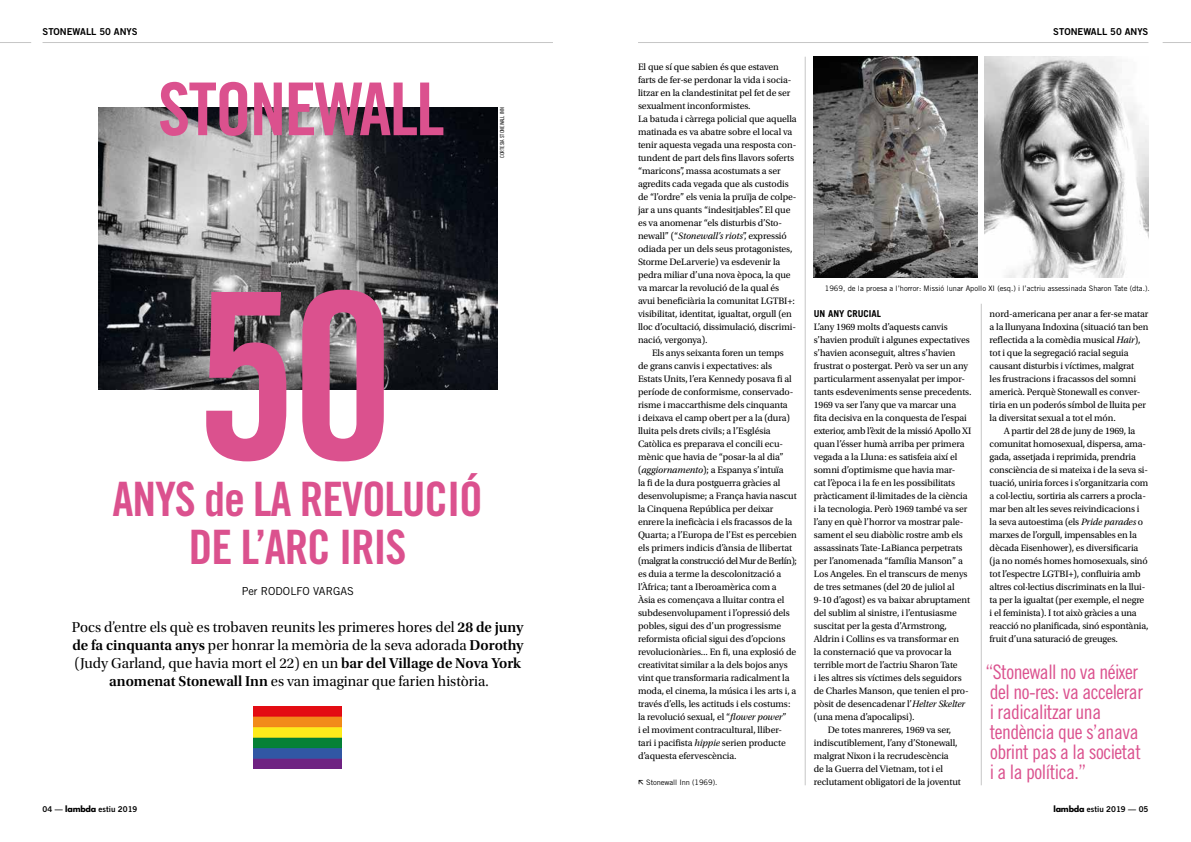
<style>
.page{position:relative;width:1191px;height:842px;background:#fff}
.page>*{position:absolute;margin:0;border:0;box-sizing:border-box;transform-origin:0 0}
.t1{font:231.4px "Trade Gothic LT Std Bd Cn 20";color:#db518e}
.t2{font:72.9px "Trade Gothic LT Std Bd Cn 20";letter-spacing:-.025em;color:#db518e}
.t3{font:47.4px/47.4px "Trade Gothic LT Std Bd Cn 20";letter-spacing:-.025em;color:#db518e;text-align:center}
.t4{font:20px/20px "Trade Gothic LT Std Cn 18";letter-spacing:-.025em;color:#db518e}
.t5{font:15px/18px "Utopia Std Subh";color:#000;text-align:center}
.t6{font:11px "Trade Gothic LT Std";color:#000}
.t7{font:9.8px/13px "Utopia Std";letter-spacing:-.01em;color:#000}
.t8{font:9.5px "Trade Gothic LT Std Bd 2";color:#000}
.t9{font:700 9.5px "Trade Gothic LT Std";color:#000}
.t10{font:8px "Trade Gothic LT Std Bd 2";color:#000}
.t11{font:7.5px "Trade Gothic LT Std";color:#000}
.t12{font:5.5px "Trade Gothic LT Std Cn 18";color:#000}
.s1{font-family:"Utopia Std Semibold Subh"}
.s2{font-style:italic}
.s3{font-family:"Futura Std";font-weight:700}
</style>
<div class="page">
<img style="left:98px;top:108px;width:399px;height:282px">
<img style="left:254px;top:707px;width:87px;height:62px">
<hr style="left:638px;top:42px;width:510px;height:1px;background:#c6c6c6">
<svg style="left:1162px;top:42px;width:29px;height:1px"></svg>
<hr style="left:43px;top:42px;width:510px;height:1px;background:#c6c6c6">
<hr style="left:0;top:42px;width:31px;height:1px;background:#c6c6c6">
<hr style="left:981px;top:304px;width:1px;height:481px;background:#c6c6c6">
<hr style="left:805px;top:57px;width:1px;height:728px;background:#c6c6c6">
<img style="left:814px;top:57px;width:163px;height:221px">
<img style="left:984px;top:57px;width:164px;height:221px">
<p class="t8" style="left:43px;top:26px;width:97px">STONEWALL 50 ANYS</p>
<p class="t8" style="left:1053px;top:26px;width:97px">STONEWALL 50 ANYS</p>
<h2 class="t2" style="left:158px;top:65px;width:288px">STONEWALL</h2>
<p class="t12" style="left:499px;top:158px;width:52px;rotate:-90deg">CORTESIA STONEWALL INN</p>
<h1 class="t1" style="left:195px;top:236px;width:201px">50</h1>
<h3 class="t3" style="left:113px;top:475px;width:371px">ANYS de LA REVOLUCIÓ<br>DE L’ARC IRIS</h3>
<p class="t6" style="left:242px;top:584px;width:114px">Per RODOLFO VARGAS</p>
<p class="t5" style="left:72px;top:618px;width:453px">Pocs d’entre els què es trobaven reunits les primeres hores del <span class="s1">28 de juny de fa cinquanta anys</span> per honrar la memòria de la seva adorada <span class="s1">Dorothy </span>(Judy Garland, que havia mort el 22) en un <span class="s1">bar del Village de Nova York anomenat Stonewall Inn</span> es van imaginar que farien història.</p>
<p class="t7" style="left:638px;top:60px;width:160px">El que sí que sabien és que estaven farts de fer-se perdonar la vida i socia&shy;litzar en la clandestinitat pel fet de ser sexualment inconformistes.<br>La batuda i càrrega policial que aquella matinada es va abatre sobre el local va tenir aquesta vegada una resposta con&shy;tundent de part dels fins llavors soferts “maricons”, massa acostumats a ser agredits cada vegada que als custodis de “l’ordre” els venia la pruïja de colpe&shy;jar a uns quants “indesitjables”. El que es va anomenar “els disturbis d’Sto&shy;newall” (“<span class="s2">Stonewall’s riots</span>”, expressió odiada per un dels seus protagonistes, Storme DeLarverie) va esdevenir la pedra miliar d’una nova època, la que va marcar la revolució de la qual és avui beneficiària la comunitat LGTBI+: visibilitat, identitat, igualtat, orgull (en lloc d’ocultació, dissimulació, discrimi&shy;nació, vergonya).</p>
<p class="t7" style="left:638px;top:346px;width:160px;text-indent:14px">Els anys seixanta foren un temps<br>de grans canvis i expectatives: als Estats Units, l’era Kennedy posava fi al període de conformisme, conservado&shy;risme i maccarthisme dels cinquanta<br>i deixava el camp obert per a la (dura) lluita pels drets civils; a l’Església Catòlica es preparava el concili ecu&shy;mènic que havia de “posar-la al dia” (<span class="s2">aggiornamento</span>); a Espanya s’intuïa<br>la fi de la dura postguerra gràcies al desenvolupisme; a França havia nascut la Cinquena República per deixar enrere la ineficàcia i els fracassos de la Quarta; a l’Europa de l’Est es percebien els primers indicis d’ànsia de llibertat (malgrat la construcció del Mur de Berlín); es duia a terme la descolonització a l’Àfrica; tant a Iberoamèrica com a<br>Àsia es començava a lluitar contra el subdesenvolupament i l’opressió dels pobles, sigui des d’un progressisme reformista oficial sigui des d’opcions revolucionàries... En fi, una explosió de creativitat similar a la dels bojos anys vint que transformaria radicalment la moda, el cinema, la música i les arts i, a través d’ells, les actituds i els costums: la revolució sexual, el “<span class="s2">flower power</span>”<br>i el moviment contracultural, lliber&shy;tari i pacifista <span class="s2">hippie</span> serien producte d’aquesta efervescència.</p>
<p class="t11" style="left:646px;top:778px;width:73px">Stonewall Inn (1969).</p>
<p class="t11" style="left:825px;top:283px;width:326px">1969, de la proesa a l’horror: Missió lunar Apollo XI (esq.) i l’actriu assessinada Sharon Tate (dta.).</p>
<p class="t9" style="left:814px;top:307px;width:69px">UN ANY CRUCIAL</p>
<p class="t7" style="left:814px;top:320px;width:135px">L’any 1969 molts d’aquests canvis</p>
<p class="t7" style="left:814px;top:333px;width:157px">s’havien produït i algunes expectatives</p>
<p class="t7" style="left:814px;top:346px;width:143px">s’havien aconseguit, altres s’havien</p>
<p class="t7" style="left:814px;top:359px;width:156px">frustrat o postergat. Però va ser un any</p>
<p class="t7" style="left:814px;top:372px;width:153px">particularment assenyalat per impor-</p>
<p class="t7" style="left:814px;top:385px;width:159px">tants esdeveniments sense precedents.</p>
<p class="t7" style="left:814px;top:398px;width:144px">1969 va ser l’any que va marcar una</p>
<p class="t7" style="left:814px;top:411px;width:155px">fita decisiva en la conquesta de l’espai</p>
<p class="t7" style="left:814px;top:424px;width:159px">exterior, amb l’èxit de la missió Apollo XI</p>
<p class="t7" style="left:814px;top:437px;width:152px">quan l’ésser humà arriba per primera</p>
<p class="t7" style="left:814px;top:450px;width:145px">vegada a la Lluna: es satisfeia així el</p>
<p class="t7" style="left:814px;top:463px;width:143px">somni d’optimisme que havia mar-</p>
<p class="t7" style="left:814px;top:476px;width:143px">cat l’època i la fe en les possibilitats</p>
<p class="t7" style="left:814px;top:489px;width:155px">pràcticament il·limitades de la ciència</p>
<p class="t7" style="left:814px;top:502px;width:155px">i la tecnologia. Però 1969 també va ser</p>
<p class="t7" style="left:814px;top:515px;width:151px">l’any en què l’horror va mostrar pale-</p>
<p class="t7" style="left:814px;top:528px;width:150px">sament el seu diabòlic rostre amb els</p>
<p class="t7" style="left:814px;top:541px;width:150px">assassinats Tate-LaBianca perpetrats</p>
<p class="t7" style="left:814px;top:554px;width:151px">per l’anomenada “família Manson” a</p>
<p class="t7" style="left:814px;top:567px;width:155px">Los Angeles. En el transcurs de menys</p>
<p class="t7" style="left:814px;top:580px;width:142px">de tres setmanes (del 20 de juliol al</p>
<p class="t7" style="left:814px;top:593px;width:158px">9-10 d’agost) es va baixar abruptament</p>
<p class="t7" style="left:814px;top:606px;width:144px">del sublim al sinistre, i l’entusiasme</p>
<p class="t7" style="left:814px;top:619px;width:135px">suscitat per la gesta d’Armstrong,</p>
<p class="t7" style="left:814px;top:632px;width:147px">Aldrin i Collins es va transformar en</p>
<p class="t7" style="left:814px;top:645px;width:139px">la consternació que va provocar la</p>
<p class="t7" style="left:814px;top:658px;width:145px">terrible mort de l’actriu Sharon Tate</p>
<p class="t7" style="left:814px;top:671px;width:149px">i les altres sis víctimes dels seguidors</p>
<p class="t7" style="left:814px;top:684px;width:156px">de Charles Manson, que tenien el pro-</p>
<p class="t7" style="left:814px;top:697px;width:153px">pòsit de desencadenar l’<span class="s2">Helter Skelter</span></p>
<p class="t7" style="left:814px;top:710px;width:102px">(una mena d’apocalipsi).</p>
<p class="t7" style="left:828px;top:723px;width:125px">De totes manreres, 1969 va ser,</p>
<p class="t7" style="left:814px;top:736px;width:145px">indiscutiblement, l’any d’Stonewall,</p>
<p class="t7" style="left:814px;top:749px;width:136px">malgrat Nixon i la recrudescència</p>
<p class="t7" style="left:814px;top:762px;width:131px">de la Guerra del Vietnam, tot i el</p>
<p class="t7" style="left:814px;top:775px;width:148px">reclutament obligatori de la joventut</p>
<p class="t7" style="left:989px;top:307px;width:160px">nord-americana per anar a fer-se matar a la llunyana Indoxina (situació tan ben reflectida a la comèdia musical <span class="s2">Hair</span>), tot i que la segregació racial seguia causant disturbis i víctimes, malgrat<br>les frustracions i fracassos del somni americà. Perquè Stonewall es conver&shy;tiria en un poderós símbol de lluita per la diversitat sexual a tot el món.</p>
<p class="t7" style="left:989px;top:424px;width:160px;text-indent:14px">A partir del 28 de juny de 1969, la comunitat homosexual, dispersa, ama&shy;gada, assetjada i reprimida, prendria consciència de si mateixa i de la seva si&shy;tuació, uniria forces i s’organitzaria com a col·lectiu, sortiria als carrers a procla&shy;mar ben alt les seves reivindicacions i la seva autoestima (els <span class="s2">Pride parades</span> o marxes de l’orgull, impensables en la dècada Eisenhower), es diversificaria (ja no només homes homosexuals, sinó tot l’espectre LGTBI+), confluiria amb altres col·lectius discriminats en la llui&shy;ta per la igualtat (per exemple, el negre i el feminista). I tot això gràcies a una reacció no planificada, sinó espontània, fruit d’una saturació de greuges.</p>
<h3 class="t4" style="left:985px;top:661px;width:159px">“Stonewall no va néixer del no-res: va accelerar i radicalitzar una tendència que s’anava obrint pas a la societat i a la política.”</h3>
<p class="t10" style="left:43px;top:805px;width:96px">04 — <span class="s3">lambda</span> estiu 2019</p>
<p class="t10" style="left:1053px;top:805px;width:96px"><span class="s3">lambda</span> estiu 2019 — 05</p>
</div>
